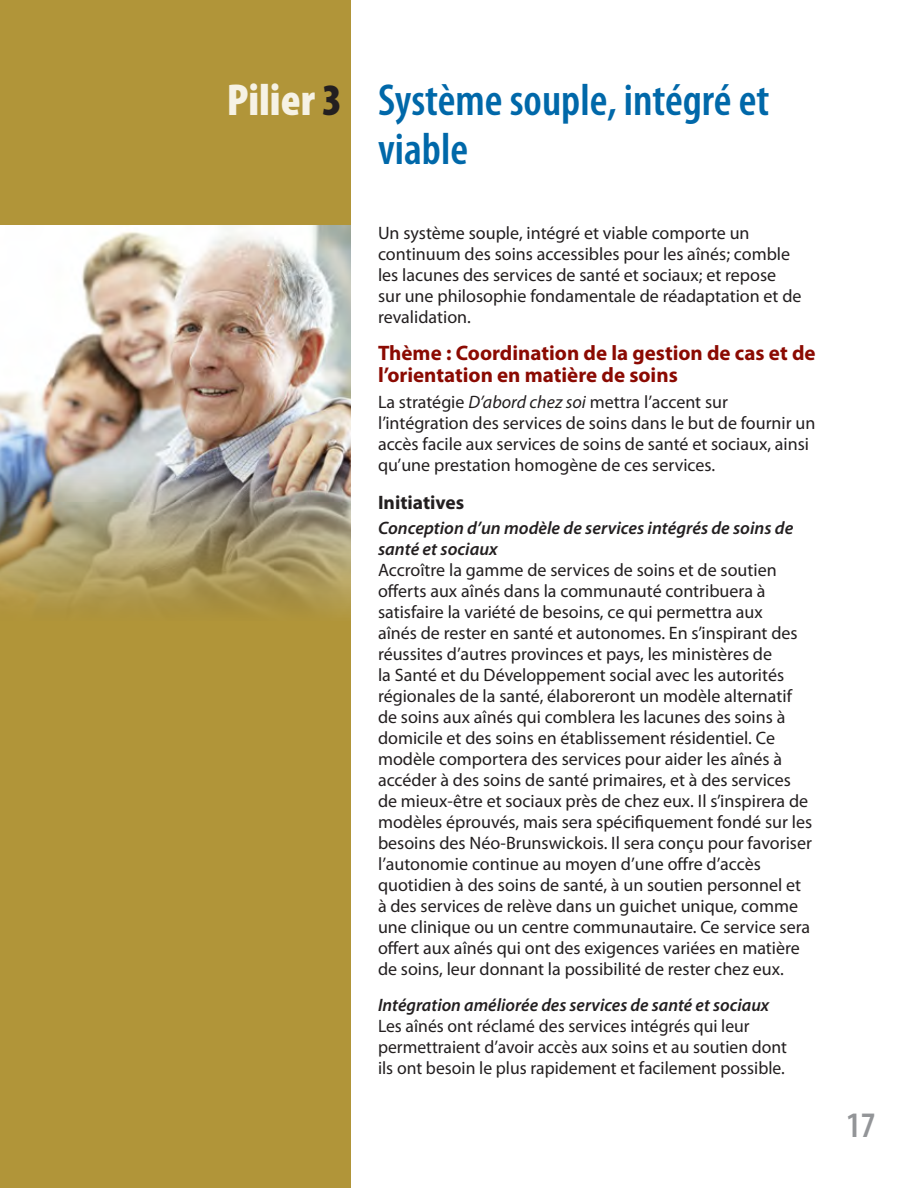
<style>
.page{position:relative;width:918px;height:1188px;background:#fff}
.page>*{position:absolute;margin:0;border:0;box-sizing:border-box;transform-origin:0 0}
.Heading1{font:600 condensed 45px/49.5px "Myriad Pro";color:#0068a9}
.t1{font:600 condensed 36px "Myriad Pro";color:#939598}
.Heading2{font:700 21px/22.5px "Myriad Pro";color:#8b0a02}
.Heading3{font:700 19.5px "Myriad Pro";color:#231f20}
.text{font:18px/21px "Myriad Pro";color:#231f20}
.s1{font-weight:900;color:#f6f2e5}
.s2{font-weight:900;color:#231f20}
.s3{font-style:italic}
.s4{font-weight:600;font-style:italic}
</style>
<div class="page">
<div style="left:0;top:0;width:351px;height:1188px;background:#b19539"></div>
<img style="left:0;top:225px;width:351px;height:389px">
<p class="Heading1" style="left:378px;top:74px;width:393px;text-indent:-151px"><span class="s1">Pilier</span> <span class="s2">3</span> Système souple, intégré et viable</p>
<p class="text" style="left:378px;top:222px;width:425px">Un système souple, intégré et viable comporte un continuum des soins accessibles pour les aînés; comble les lacunes des services de santé et sociaux; et repose sur une philosophie fondamentale de réadaptation et de revalidation.</p>
<p class="Heading2" style="left:378px;top:341px;width:439px">Thème : Coordination de la gestion de cas et de l’orientation en matière de soins</p>
<p class="text" style="left:378px;top:391px;width:439px">La stratégie <span class="s3">D’abord chez soi</span> mettra l’accent sur l’intégration des services de soins dans le but de fournir un accès facile aux services de soins de santé et sociaux, ainsi qu’une prestation homogène de ces services.</p>
<p class="Heading3" style="left:378px;top:489px;width:88px">Initiatives</p>
<p class="text" style="left:378px;top:517px;width:436px"><span class="s4">Conception d’un modèle de services intégrés de soins de santé et sociaux<br></span>Accroître la gamme de services de soins et de soutien offerts aux aînés dans la communauté contribuera à satisfaire la variété de besoins, ce qui permettra aux<br>aînés de rester en santé et autonomes. En s’inspirant des réussites d’autres provinces et pays, les ministères de<br>la Santé et du Développement social avec les autorités régionales de la santé, élaboreront un modèle alternatif de soins aux aînés qui comblera les lacunes des soins à domicile et des soins en établissement résidentiel. Ce modèle comportera des services pour aider les aînés à accéder à des soins de santé primaires, et à des services de mieux-être et sociaux près de chez eux. Il s’inspirera de modèles éprouvés, mais sera spécifiquement fondé sur les besoins des Néo-Brunswickois. Il sera conçu pour favoriser l’autonomie continue au moyen d’une offre d’accès quotidien à des soins de santé, à un soutien personnel et à des services de relève dans un guichet unique, comme une clinique ou un centre communautaire. Ce service sera offert aux aînés qui ont des exigences variées en matière de soins, leur donnant la possibilité de rester chez eux.</p>
<p class="text" style="left:378px;top:994px;width:411px"><span class="s4">Intégration améliorée des services de santé et sociaux </span>Les aînés ont réclamé des services intégrés qui leur permettraient d’avoir accès aux soins et au soutien dont ils ont besoin le plus rapidement et facilement possible.</p>
<h2 class="t1" style="left:846px;top:1103px;width:31px">17</h2>
</div>
